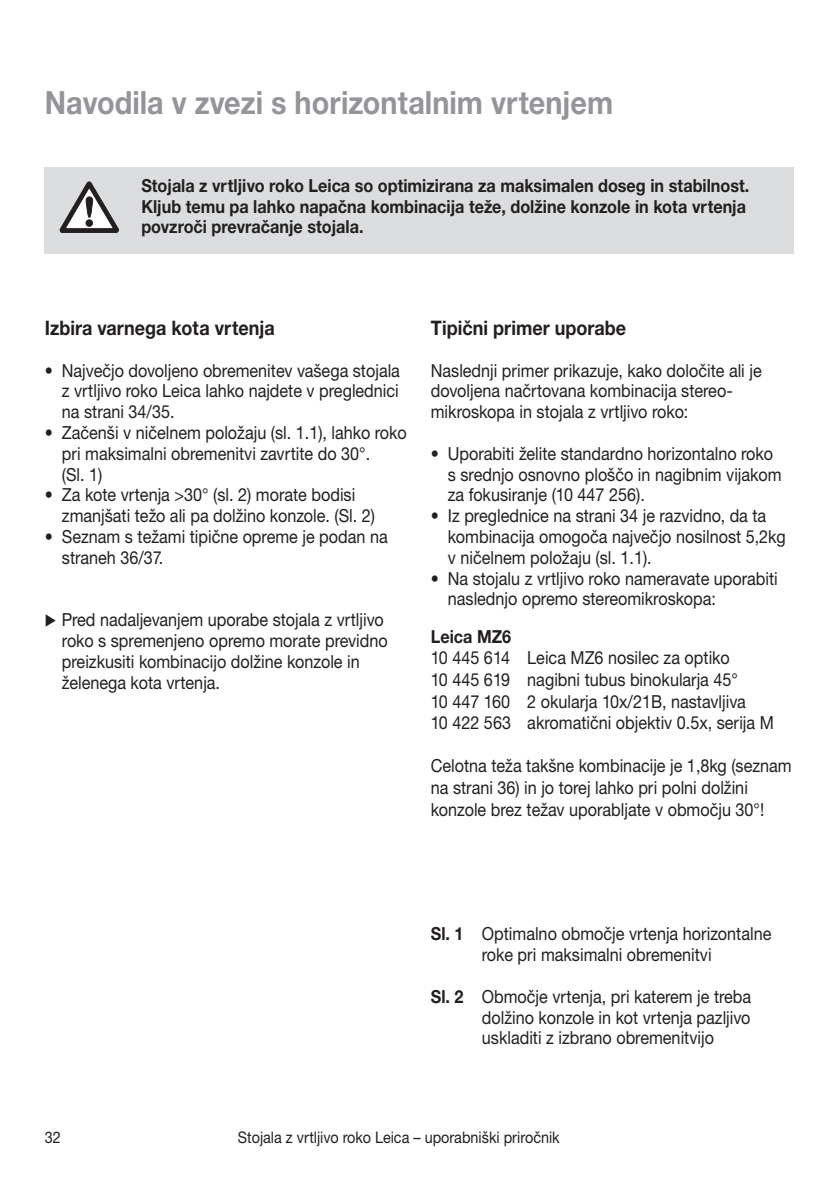
<style>
.page{position:relative;width:840px;height:1191px;background:#fff}
.page>*{position:absolute;margin:0;border:0;box-sizing:border-box;transform-origin:0 0}
.t1{font:700 32px "Helvetica Neue CE";color:#939598;scale:.9 1}
.t2{font:700 20px "Helvetica Neue CE";color:#231f20;scale:.9 1}
.t3{font:18px/20.8px "Helvetica Neue CE";color:#231f20;scale:.9 1}
.t4{font:700 18px/20.8px "Helvetica Neue CE";color:#231f20;scale:.9 1}
.t5{font:16px "Helvetica Neue CE";color:#231f20;scale:.9 1}
.s1{font-weight:700}
</style>
<div class="page">
<div style="left:45px;top:168px;width:748px;height:86px;background:#dcdddf"></div>
<svg style="left:60px;top:182px;width:59px;height:51px"></svg>
<h1 class="t1" style="left:45px;top:91px;width:632px">Navodila v zvezi s horizontalnim vrtenjem</h1>
<p class="t4" style="left:141px;top:176px;width:676px">Stojala z vrtljivo roko Leica so optimizirana za maksimalen doseg in stabilnost.<br>Kljub temu pa lahko napačna kombinacija teže, dolžine konzole in kota vrtenja povzroči prevračanje stojala.</p>
<p class="t2" style="left:45px;top:321px;width:257px">Izbira varnega kota vrtenja</p>
<p class="t3" style="left:62px;top:361px;width:377px;text-align:justify;text-indent:-17px">• Največjo dovoljeno obremenitev vašega stojala z vrtljivo roko Leica lahko najdete v preglednici na strani 34/35.</p>
<p class="t3" style="left:62px;top:424px;width:384px;text-indent:-17px">• Začenši v ničelnem položaju (sl. 1.1), lahko roko pri maksimalni obremenitvi zavrtite do 30°.<br>(Sl. 1)</p>
<p class="t3" style="left:62px;top:486px;width:349px;text-indent:-17px">• Za kote vrtenja &gt;30° (sl. 2) morate bodisi zmanjšati težo ali pa dolžino konzole. (Sl. 2)</p>
<p class="t3" style="left:62px;top:528px;width:363px;text-indent:-17px">• Seznam s težami tipične opreme je podan na straneh 36/37.</p>
<p class="t3" style="left:62px;top:611px;width:363px">Pred nadaljevanjem uporabe stojala z vrtljivo roko s spremenjeno opremo morate previdno preizkusiti kombinacijo dolžine konzole in želenega kota vrtenja.</p>
<p class="t2" style="left:430px;top:321px;width:218px">Tipični primer uporabe</p>
<p class="t3" style="left:430px;top:361px;width:369px">Naslednji primer prikazuje, kako določite ali je dovoljena načrtovana kombinacija stereo&shy;mikroskopa in stojala z vrtljivo roko:</p>
<p class="t3" style="left:447px;top:444px;width:372px;text-indent:-17px">• Uporabiti želite standardno horizontalno roko s srednjo osnovno ploščo in nagibnim vijakom za fokusiranje (10 447 256).</p>
<p class="t3" style="left:447px;top:507px;width:377px;text-indent:-17px">• Iz preglednice na strani 34 je razvidno, da ta kombinacija omogoča največjo nosilnost 5,2kg v ničelnem položaju (sl. 1.1).</p>
<p class="t3" style="left:447px;top:569px;width:368px;text-indent:-17px">• Na stojalu z vrtljivo roko nameravate uporabiti naslednjo opremo stereomikroskopa:</p>
<p class="t4" style="left:430px;top:627px;width:91px">Leica MZ6</p>
<p class="t3" style="left:430px;top:648px;width:382px;line-height:21.6px">10 445 614 Leica MZ6 nosilec za optiko<br>10 445 619 nagibni tubus binokularja 45°<br>10 447 160 2 okularja 10x/21B, nastavljiva<br>10 422 563 akromatični objektiv 0.5x, serija M</p>
<p class="t3" style="left:430px;top:756px;width:402px;line-height:21.6px">Celotna teža takšne kombinacije je 1,8kg (seznam na strani 36) in jo torej lahko pri polni dolžini konzole brez težav uporabljate v območju 30°!</p>
<p class="t3" style="left:430px;top:925px;width:380px;text-align:center"><span class="s1">Sl. 1</span> Optimalno območje vrtenja horizontalne roke pri maksimalni obremenitvi</p>
<p class="t3" style="left:481px;top:987px;width:301px;text-align:justify;text-indent:-51px"><span class="s1">Sl. 2</span> Območje vrtenja, pri katerem je treba dolžino konzole in kot vrtenja pazljivo uskladiti z izbrano obremenitvijo</p>
<p class="t5" style="left:45px;top:1131px;width:19px">32</p>
<p class="t5" style="left:238px;top:1131px;width:359px">Stojala z vrtljivo roko Leica – uporabniški priročnik</p>
</div>
